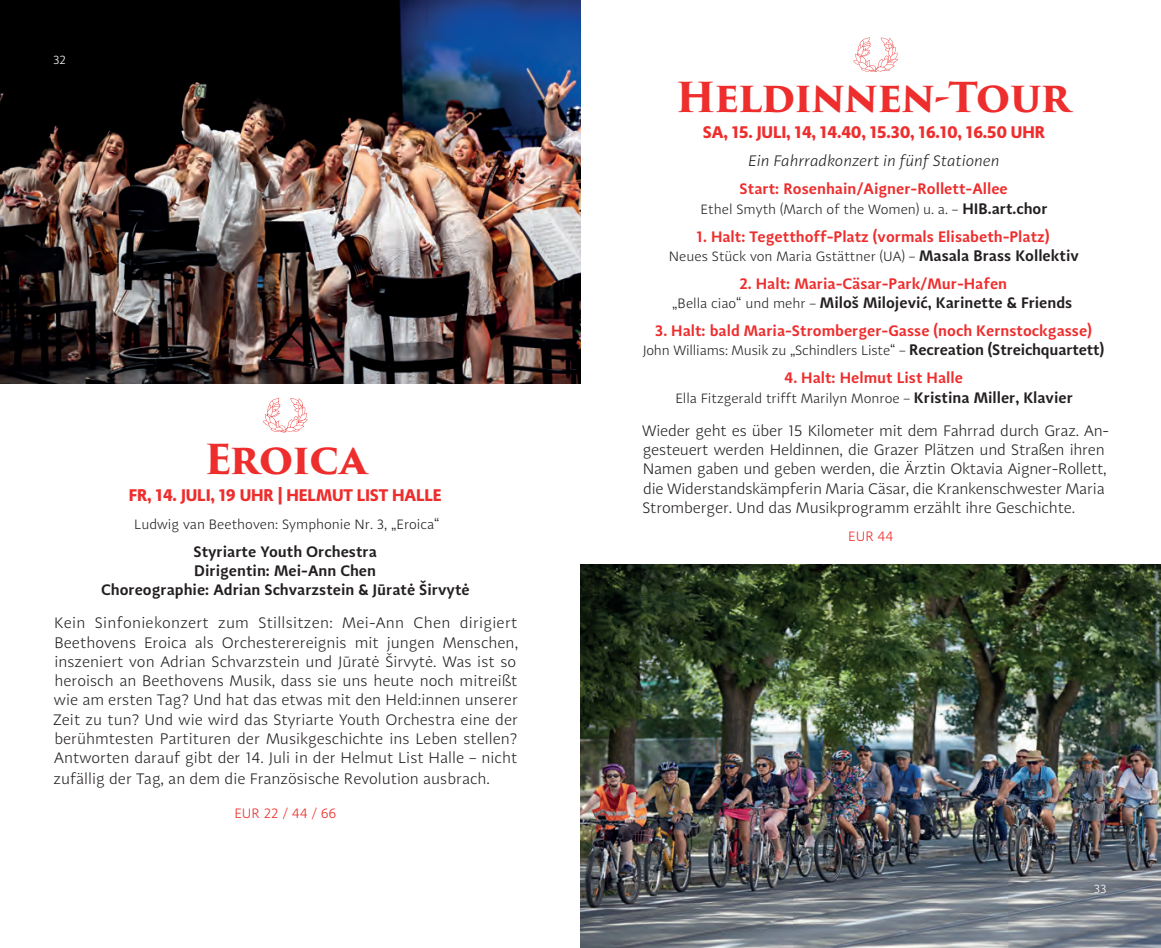
<style>
.page{position:relative;width:1161px;height:948px;background:#fff}
.page>*{position:absolute;margin:0;border:0;box-sizing:border-box;transform-origin:0 0}
.t1{font:700 40.25px "Trajan Pro 3";letter-spacing:-.03em;color:#ee2d2d}
.t2{font:700 17.5px "Adagio Sans";letter-spacing:-.01em;color:#ee2d2d}
.t3{font:300 15.75px/19.2px "Adagio Sans";letter-spacing:-.015em;color:#231f20;text-align:justify}
.t4{font:600 15.75px/19.2px "Adagio Sans";color:#ee2d2d;text-align:center}
.t5{font:600 15.75px/19.2px "Adagio Sans";color:#231f20;text-align:center}
.t6{font:italic 300 15.75px "Adagio Sans";color:#231f20}
.t7{font:300 14px "Adagio Sans";color:#231f20}
.t8{font:300 14px "Adagio Sans";color:#ee2d29}
.t9{font:300 12.25px "Adagio Sans";color:#fff}
.s1{font-weight:600;font-size:15.75px}
.s2{font-weight:300;font-size:14px;color:#231f20}
.s3{color:#231f20}
</style>
<div class="page">
<img style="left:0;top:0;width:580px;height:383px">
<svg style="left:263px;top:397px;width:45px;height:35px"></svg>
<img style="left:580px;top:565px;width:581px;height:382px">
<svg style="left:853px;top:37px;width:45px;height:35px"></svg>
<p class="t9" style="left:53px;top:53px;width:14px">32</p>
<h1 class="t1" style="left:204px;top:430px;width:164px">Eroica</h1>
<p class="t2" style="left:129px;top:483px;width:314px">FR, 14. JULI, 19 UHR | HELMUT LIST HALLE</p>
<p class="t7" style="left:134px;top:515px;width:307px">Ludwig van Beethoven: Symphonie Nr. 3, „Eroica“</p>
<p class="t5" style="left:101px;top:542px;width:370px">Styriarte Youth Orchestra<br>Dirigentin: Mei-Ann Chen<br>Choreographie: Adrian Schvarzstein &amp; Jūratė Širvytė</p>
<p class="t3" style="left:53px;top:613px;width:467px">Kein Sinfoniekonzert zum Stillsitzen: Mei-Ann Chen dirigiert Beethovens Eroica als Orchesterereignis mit jungen Menschen, inszeniert von Adrian Schvarzstein und Jūratė Širvytė. Was ist so heroisch an Beethovens Musik, dass sie uns heute noch mitreißt wie am ersten Tag? Und hat das etwas mit den Held:innen unserer Zeit zu tun? Und wie wird das Styriarte Youth Orchestra eine der berühmtesten Partituren der Musikgeschichte ins Leben stellen?<br>Antworten darauf gibt der 14. Juli in der Helmut List Halle – nicht</p>
<p class="t3" style="left:54px;top:769px;width:438px">zufällig der Tag, an dem die Französische Revolution ausbrach.</p>
<p class="t8" style="left:234px;top:804px;width:104px">EUR 22 / 44 / 66</p>
<h1 class="t1" style="left:676px;top:67px;width:396px">Heldinnen-Tour</h1>
<p class="t2" style="left:703px;top:121px;width:344px">SA, 15. JULI, 14, 14.40, 15.30, 16.10, 16.50 UHR</p>
<p class="t6" style="left:749px;top:151px;width:253px">Ein Fahrradkonzert in fünf Stationen</p>
<p class="t4" style="left:740px;top:179px;width:270px">Start: Rosenhain/Aigner-Rollett-Allee</p>
<p class="t7" style="left:701px;top:200px;width:348px">Ethel Smyth (March of the Women) u. a. – <span class="s1">HIB.art.chor</span></p>
<p class="t4" style="left:696px;top:227px;width:355px">1. Halt: Tegetthoff-Platz (vormals Elisabeth-Platz)</p>
<p class="t7" style="left:669px;top:247px;width:411px">Neues Stück von Maria Gstättner (UA) – <span class="s1">Masala Brass Kollektiv</span></p>
<p class="t4" style="left:672px;top:274px;width:402px">2. Halt: Maria-Cäsar-Park/Mur-Hafen<br><span class="s2">„Bella ciao“ und mehr –</span> <span class="s3">Miloš Milojević, Karinette &amp; Friends</span></p>
<p class="t4" style="left:655px;top:321px;width:439px">3. Halt: bald Maria-Stromberger-Gasse (noch Kernstockgasse)</p>
<p class="t7" style="left:643px;top:342px;width:463px">John Williams: Musik zu „Schindlers Liste“ – <span class="s1">Recreation (Streichquartett)</span></p>
<p class="t4" style="left:784px;top:368px;width:180px">4. Halt: Helmut List Halle</p>
<p class="t7" style="left:675px;top:389px;width:399px">Ella Fitzgerald trifft Marilyn Monroe – <span class="s1">Kristina Miller, Klavier</span></p>
<p class="t3" style="left:642px;top:421px;width:468px;text-align:left">Wieder geht es über 15 Kilometer mit dem Fahrrad durch Graz. An&shy;gesteuert werden Heldinnen, die Grazer Plätzen und Straßen ihren Namen gaben und geben werden, die Ärztin Oktavia Aigner-Rollett, die Widerstandskämpferin Maria Cäsar, die Krankenschwester Maria Stromberger. Und das Musikprogramm erzählt ihre Geschichte.</p>
<p class="t8" style="left:848px;top:527px;width:47px">EUR 44</p>
<p class="t9" style="left:1094px;top:881px;width:14px">33</p>
</div>
